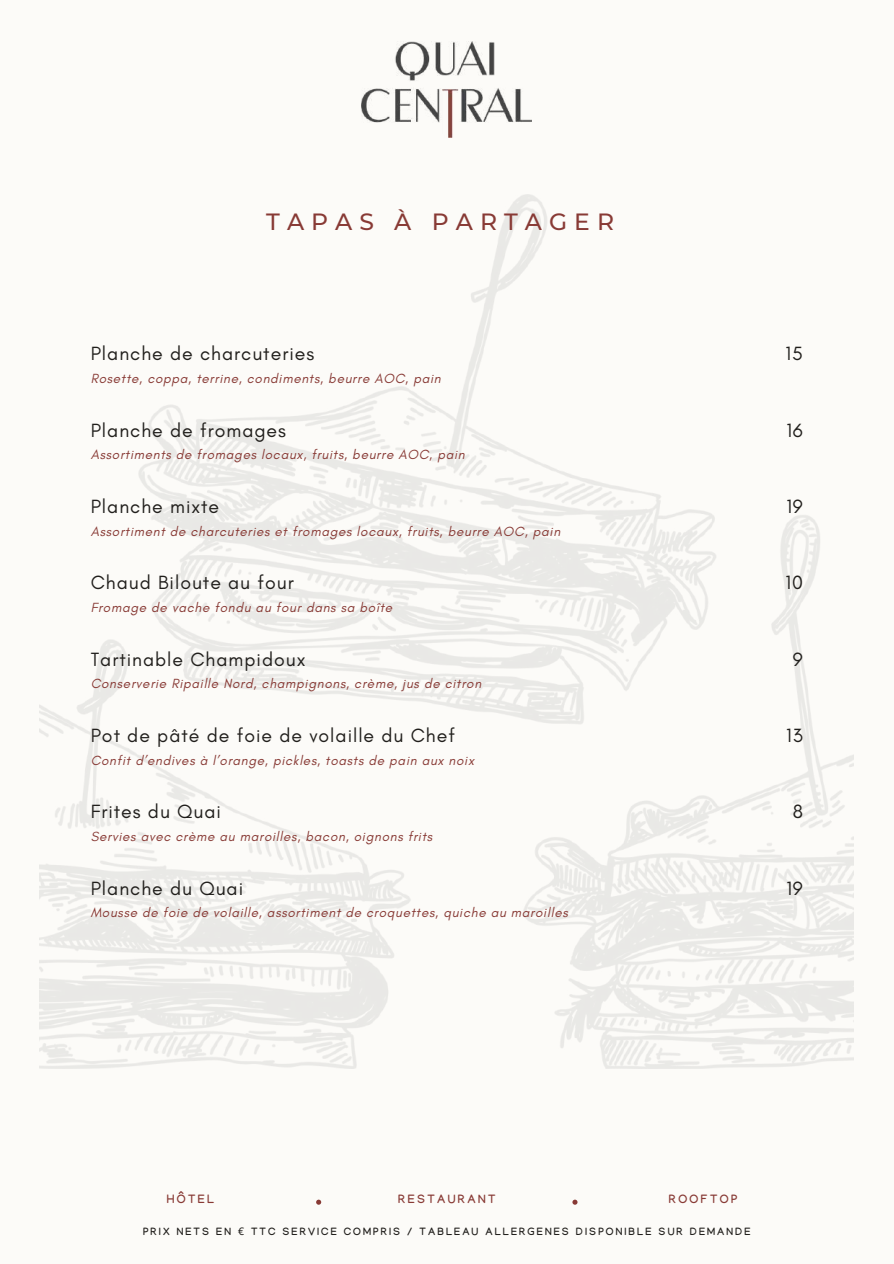
<style>
.page{position:relative;width:894px;height:1264px;background:#fff}
.page>*{position:absolute;margin:0;border:0;box-sizing:border-box;transform-origin:0 0}
.t1{font:500 23.4px "Montserrat";letter-spacing:.3em;color:#883a35}
.t2{font:19.5px "Glacial Indifference";letter-spacing:.05em;color:#211f1c}
.t3{font:italic 13.5px "Glacial Indifference";letter-spacing:.05em;color:#883a35}
.t4{font:700 12px "Manjari";letter-spacing:.2em;color:#883a35}
.t5{font:700 10.5px "Manjari";letter-spacing:.2em;color:#211f1c}
.s1{font-family:"Noto Sans";font-weight:400}
</style>
<div class="page">
<div style="left:0;top:0;width:893px;height:1263px;background:#fcfbf8"></div>
<img style="left:362px;top:41px;width:169px;height:96px">
<svg style="left:316px;top:1199px;width:5px;height:5px"></svg>
<svg style="left:572px;top:1199px;width:5px;height:5px"></svg>
<h1 class="t1" style="left:266px;top:207px;width:349px">TAPAS À PARTAGER</h1>
<h2 class="t2" style="left:91px;top:342px;width:225px">Planche de charcuteries</h2>
<h2 class="t2" style="left:785px;top:342px;width:19px">15</h2>
<p class="t3" style="left:91px;top:370px;width:351px">Rosette, coppa, terrine, condiments, beurre AOC, pain</p>
<h2 class="t2" style="left:91px;top:418px;width:197px">Planche de fromages</h2>
<h2 class="t2" style="left:786px;top:418px;width:18px">16</h2>
<p class="t3" style="left:91px;top:446px;width:375px">Assortiments de fromages locaux, fruits, beurre AOC, pain</p>
<h2 class="t2" style="left:91px;top:494px;width:130px">Planche mixte</h2>
<h2 class="t2" style="left:786px;top:494px;width:18px">19</h2>
<p class="t3" style="left:91px;top:522px;width:471px">Assortiment de charcuteries et fromages locaux, fruits, beurre AOC, pain</p>
<h2 class="t2" style="left:91px;top:570px;width:204px">Chaud Biloute au four</h2>
<p class="t3" style="left:91px;top:599px;width:303px">Fromage de vache fondu au four dans sa boîte</p>
<h2 class="t2" style="left:785px;top:570px;width:19px">10</h2>
<h2 class="t2" style="left:91px;top:647px;width:216px">Tartinable Champidoux</h2>
<h2 class="t2" style="left:792px;top:647px;width:11px">9</h2>
<p class="t3" style="left:91px;top:675px;width:392px">Conserverie Ripaille Nord, champignons, crème, jus de citron</p>
<h2 class="t2" style="left:91px;top:723px;width:366px">Pot de pâté de foie de volaille du Chef</h2>
<h2 class="t2" style="left:786px;top:723px;width:18px">13</h2>
<p class="t3" style="left:91px;top:751px;width:385px">Confit d’endives à l’orange, pickles, toasts de pain aux noix</p>
<h2 class="t2" style="left:91px;top:799px;width:132px">Frites du Quai</h2>
<h2 class="t2" style="left:792px;top:799px;width:12px">8</h2>
<p class="t3" style="left:91px;top:828px;width:343px">Servies avec crème au maroilles, bacon, oignons frits</p>
<h2 class="t2" style="left:91px;top:876px;width:154px">Planche du Quai</h2>
<h2 class="t2" style="left:786px;top:876px;width:18px">19</h2>
<p class="t3" style="left:91px;top:904px;width:478px">Mousse de foie de volaille, assortiment de croquettes, quiche au maroilles</p>
<p class="t4" style="left:167px;top:1194px;width:49px">HÔTEL</p>
<p class="t4" style="left:398px;top:1194px;width:98px">RESTAURANT</p>
<p class="t4" style="left:668px;top:1194px;width:70px">ROOFTOP</p>
<p class="t5" style="left:143px;top:1227px;width:608px">PRIX NETS EN <span class="s1">€</span> TTC SERVICE COMPRIS / TABLEAU ALLERGENES DISPONIBLE SUR DEMANDE</p>
</div>
